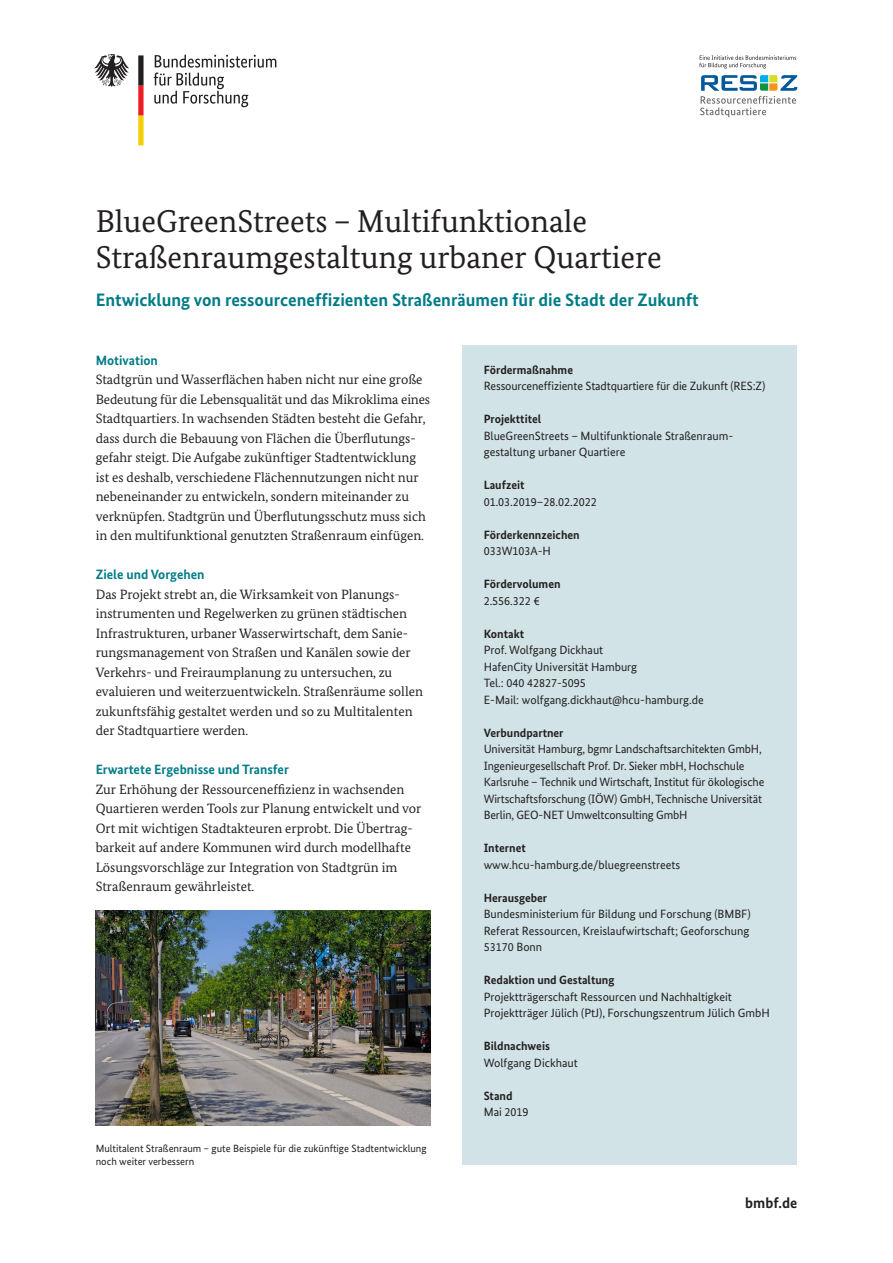
<style>
.page{position:relative;width:893px;height:1263px;background:#fff}
.page>*{position:absolute;margin:0;border:0;box-sizing:border-box;transform-origin:0 0}
.t1{font:31.5px/36px "Bundes Serif";color:#231f20}
.t2{font:700 18px "Bundes Sans";color:#007c87}
.t3{font:700 15px "Bundes Sans";color:#231f20}
.t4{font:13.5px/19.5px "Bundes Serif";color:#231f20}
.t5{font:700 13.5px "Bundes Sans";color:#007c87}
.t6{font:12px/16.5px "Bundes Sans";color:#231f20}
.t7{font:700 12px "Bundes Sans";color:#231f20}
.t8{font:10.5px/13.5px "Bundes Sans";color:#231f20}
</style>
<div class="page">
<svg style="left:154px;top:55px;width:122px;height:52px"></svg>
<svg style="left:94px;top:54px;width:35px;height:33px"></svg>
<svg style="left:138px;top:55px;width:6px;height:90px"></svg>
<div style="left:462px;top:345px;width:335px;height:820px;background:#d1e3e6"></div>
<img style="left:96px;top:911px;width:335px;height:214px">
<svg style="left:699px;top:55px;width:97px;height:14px"></svg>
<svg style="left:700px;top:75px;width:97px;height:42px"></svg>
<h1 class="t1" style="left:96px;top:203px;width:567px">BlueGreenStreets – Multifunktionale<br>Straßenraumgestaltung urbaner Quartiere</h1>
<h2 class="t2" style="left:96px;top:289px;width:605px">Entwicklung von ressourceneffizienten Straßenräumen für die Stadt der Zukunft</h2>
<p class="t5" style="left:96px;top:352px;width:64px">Motivation</p>
<p class="t4" style="left:96px;top:370px;width:336px">Stadtgrün und Wasserflächen haben nicht nur eine große Bedeutung für die Lebensqualität und das Mikroklima eines Stadtquartiers. In wachsenden Städten besteht die Gefahr, dass durch die Bebauung von Flächen die Überflutungs&shy;gefahr steigt. Die Aufgabe zukünftiger Stadtentwicklung ist es deshalb, verschiedene Flächennutzungen nicht nur nebeneinander zu entwickeln, sondern miteinander zu verknüpfen. Stadtgrün und Überflutungsschutz muss sich in den multifunktional genutzten Straßenraum einfügen.</p>
<p class="t5" style="left:96px;top:566px;width:110px">Ziele und Vorgehen</p>
<p class="t4" style="left:96px;top:584px;width:329px">Das Projekt strebt an, die Wirksamkeit von Planungs&shy;instrumenten und Regelwerken zu grünen städtischen Infrastrukturen, urbaner Wasserwirtschaft, dem Sanie&shy;rungsmanagement von Straßen und Kanälen sowie der Verkehrs- und Freiraumplanung zu untersuchen, zu evaluieren und weiterzuentwickeln. Straßenräume sollen zukunftsfähig gestaltet werden und so zu Multitalenten der Stadtquartiere werden.</p>
<p class="t5" style="left:96px;top:761px;width:195px">Erwartete Ergebnisse und Transfer</p>
<p class="t4" style="left:96px;top:779px;width:327px">Zur Erhöhung der Ressourceneffizienz in wachsenden Quartieren werden Tools zur Planung entwickelt und vor Ort mit wichtigen Stadtakteuren erprobt. Die Übertrag&shy;barkeit auf andere Kommunen wird durch modellhafte Lösungsvorschläge zur Integration von Stadtgrün im Straßenraum gewährleistet.</p>
<p class="t8" style="left:96px;top:1141px;width:332px">Multitalent Straßenraum – gute Beispiele für die zukünftige Stadtentwicklung noch weiter verbessern</p>
<p class="t7" style="left:484px;top:362px;width:91px">Fördermaßnahme</p>
<p class="t6" style="left:484px;top:378px;width:283px">Ressourceneffiziente Stadtquartiere für die Zukunft (RES:Z)</p>
<p class="t7" style="left:484px;top:412px;width:59px">Projekttitel</p>
<p class="t6" style="left:484px;top:427px;width:251px">BlueGreenStreets – Multifunktionale Straßenraum&shy;gestaltung urbaner Quartiere</p>
<p class="t7" style="left:484px;top:478px;width:42px">Laufzeit</p>
<p class="t6" style="left:484px;top:493px;width:115px">01.03.2019–28.02.2022</p>
<p class="t7" style="left:484px;top:527px;width:98px">Förderkennzeichen</p>
<p class="t6" style="left:484px;top:543px;width:69px">033W103A-H</p>
<p class="t7" style="left:484px;top:577px;width:78px">Fördervolumen</p>
<p class="t6" style="left:484px;top:592px;width:58px">2.556.322 €</p>
<p class="t7" style="left:484px;top:626px;width:42px">Kontakt</p>
<p class="t6" style="left:484px;top:642px;width:221px">Prof. Wolfgang Dickhaut<br>HafenCity Universität Hamburg<br>Tel.: 040 42827-5095<br>E-Mail: wolfgang.dickhaut@hcu-hamburg.de</p>
<p class="t7" style="left:484px;top:725px;width:81px">Verbundpartner</p>
<p class="t6" style="left:484px;top:741px;width:282px">Universität Hamburg, bgmr Landschaftsarchitekten GmbH, Ingenieurgesellschaft Prof. Dr. Sieker mbH, Hochschule Karlsruhe – Technik und Wirtschaft, Institut für ökologische Wirtschaftsforschung (IÖW) GmbH, Technische Universität Berlin, GEO-NET Umweltconsulting GmbH</p>
<p class="t7" style="left:484px;top:841px;width:44px">Internet</p>
<p class="t6" style="left:484px;top:856px;width:198px">www.hcu-hamburg.de/bluegreenstreets</p>
<p class="t7" style="left:484px;top:890px;width:65px">Herausgeber</p>
<p class="t6" style="left:484px;top:906px;width:268px;text-align:justify">Bundesministerium für Bildung und Forschung (BMBF)<br>Referat Ressourcen, Kreislaufwirtschaft; Geoforschung 53170 Bonn</p>
<p class="t7" style="left:484px;top:973px;width:132px">Redaktion und Gestaltung</p>
<p class="t6" style="left:484px;top:988px;width:288px">Projektträgerschaft Ressourcen und Nachhaltigkeit<br>Projektträger Jülich (PtJ), Forschungszentrum Jülich GmbH</p>
<p class="t7" style="left:484px;top:1039px;width:68px">Bildnachweis</p>
<p class="t6" style="left:484px;top:1054px;width:96px">Wolfgang Dickhaut</p>
<p class="t7" style="left:484px;top:1088px;width:30px">Stand</p>
<p class="t6" style="left:484px;top:1104px;width:46px">Mai 2019</p>
<p class="t3" style="left:745px;top:1194px;width:54px">bmbf.de</p>
</div>
